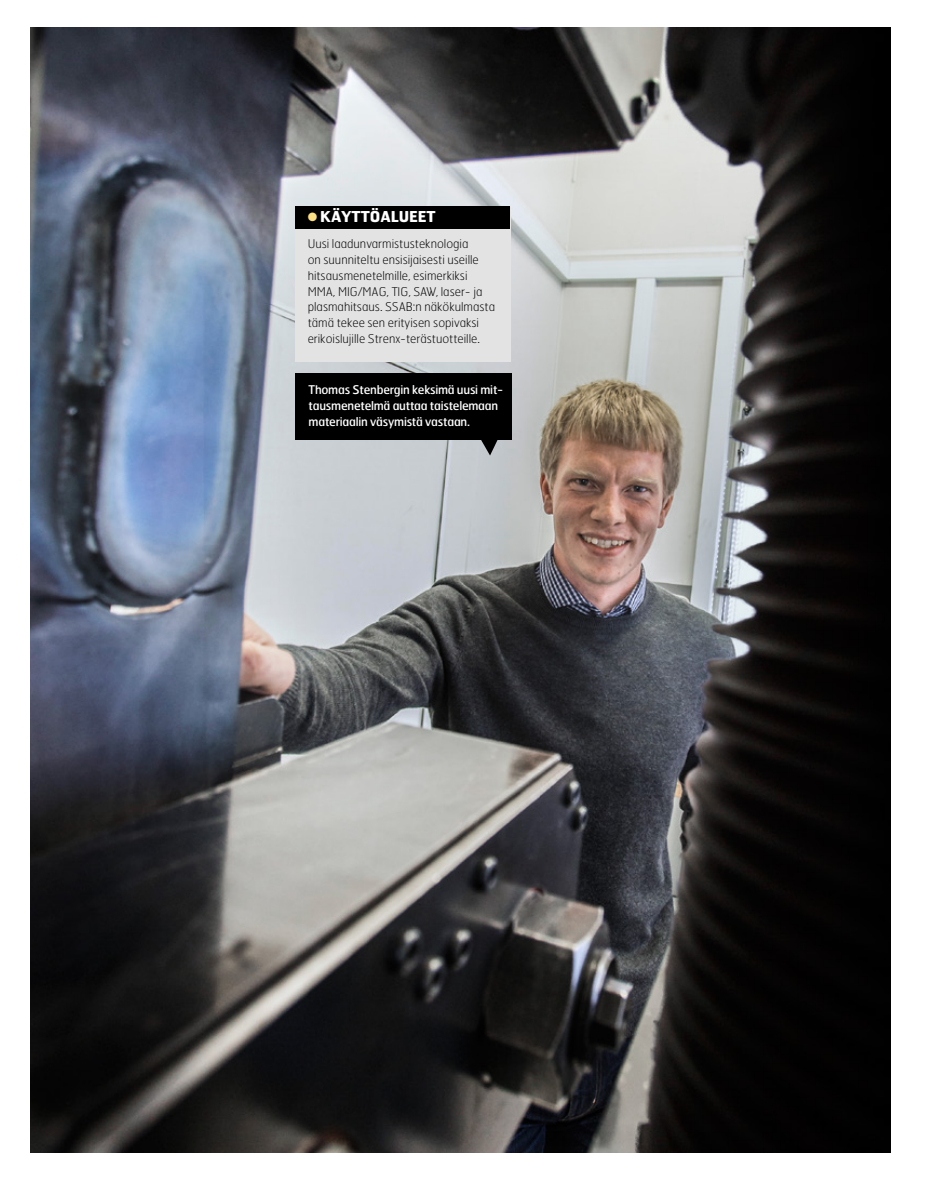
<style>
.page{position:relative;width:936px;height:1191px;background:#fff}
.page>*{position:absolute;margin:0;border:0;box-sizing:border-box;transform-origin:0 0}
.t1{font:700 15px "Hermes FB";letter-spacing:-.005em;color:#fff}
.t2{font:100 12px/15.8px "Hermes FB";color:#000001}
.t3{font:12px/15.8px "Hermes FB";letter-spacing:-.02em;color:#fff}
.s1{color:#fbde81}
</style>
<div class="page">
<img style="left:31px;top:27px;width:859px;height:1125px">
<div style="left:295px;top:373px;width:217px;height:67px;background:#000001"></div>
<svg style="left:479px;top:440px;width:20px;height:15px"></svg>
<div style="left:295px;top:207px;width:216px;height:154px;background:#e3e3e3"></div>
<div style="left:295px;top:206px;width:215px;height:22px;background:#000001"></div>
<p class="t1" style="left:308px;top:207px;width:130px"><span class="s1">●</span> KÄYTTÖALUEET</p>
<p class="t2" style="left:308px;top:236px;width:189px">Uusi laadunvarmistusteknologia<br>on suunniteltu ensisijaisesti useille hitsausmenetelmille, esimerkiksi MMA, MIG/MAG, TIG, SAW, laser- ja plasmahitsaus. SSAB:n näkökulmasta tämä tekee sen erityisen sopivaksi erikoislujille Strenx-terästuotteille.</p>
<p class="t3" style="left:308px;top:382px;width:196px">Thomas Stenbergin keksimä uusi mit&shy;tausmenetelmä auttaa taistelemaan materiaalin väsymistä vastaan.</p>
</div>
